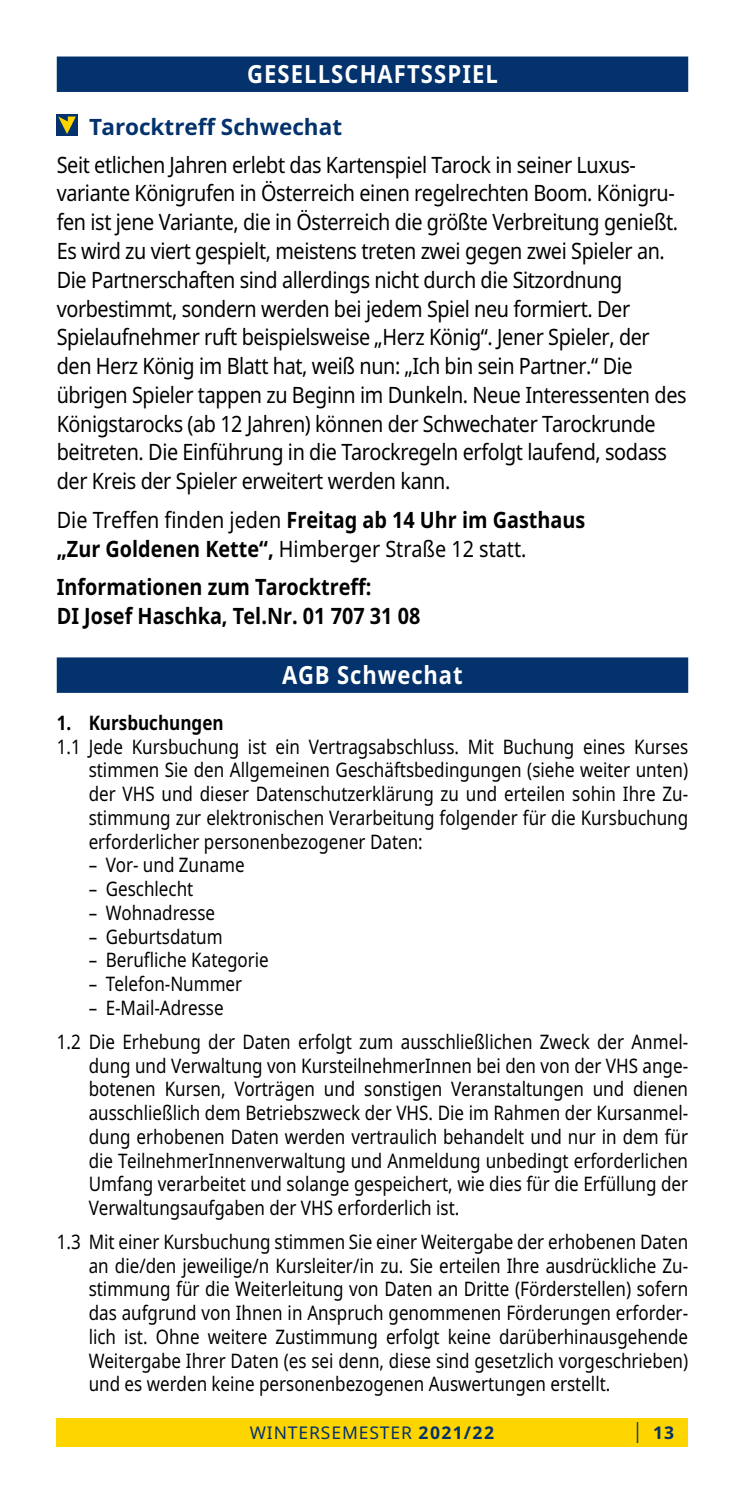
<style>
.page{position:relative;width:745px;height:1489px;background:#fff}
.page>*{position:absolute;margin:0;border:0;box-sizing:border-box;transform-origin:0 0}
.t1{font:700 25px "Noto Sans";letter-spacing:.05em;color:#fff;scale:.88 1}
.t2{font:22.5px/28.8px "Noto Sans";letter-spacing:-.02em;color:#000;scale:.88 1}
.t3{font:22.5px/28.8px "Noto Sans";color:#000;scale:.88 1}
.t4{font:700 22.5px/28.8px "Noto Sans";color:#000;scale:.88 1}
.t5{font:700 22.5px "Noto Sans";color:#03326c}
.t6{font:20px/23.8px "Noto Sans";color:#000;text-align:justify;scale:.85 1}
.t7{font:700 20px "Noto Sans";color:#000;scale:.85 1}
.t8{font:17.5px "Noto Sans";letter-spacing:.05em;color:#03326c}
.t9{font:700 17.5px "Noto Sans";color:#03326c}
.s1{font-weight:700}
.s2{font-weight:400;font-size:21px}
</style>
<div class="page">
<div style="left:57px;top:1417px;width:630px;height:29px;background:#ffd500"></div>
<div style="left:57px;top:657px;width:630px;height:36px;background:#03326c"></div>
<div style="left:57px;top:56px;width:630px;height:36px;background:#03326c"></div>
<div style="left:57px;top:115px;width:21px;height:21px;background:#03326c"></div>
<svg style="left:58px;top:116px;width:18px;height:18px"></svg>
<p class="t1" style="left:247px;top:56px;width:286px">GESELLSCHAFTSSPIEL</p>
<p class="t5" style="left:89px;top:111px;width:254px">Tarocktreff Schwechat</p>
<p class="t2" style="left:57px;top:149px;width:716px">Seit etlichen Jahren erlebt das Kartenspiel Tarock in seiner Luxus&shy;variante Königrufen in Österreich einen regelrechten Boom. Königru&shy;fen ist jene Variante, die in Österreich die größte Verbreitung genießt.<br>Es wird zu viert gespielt, meistens treten zwei gegen zwei Spieler an.<br>Die Partnerschaften sind allerdings nicht durch die Sitzordnung vorbestimmt, sondern werden bei jedem Spiel neu formiert. Der Spielaufnehmer ruft beispielsweise „Herz König“. Jener Spieler, der den Herz König im Blatt hat, weiß nun: „Ich bin sein Partner.“ Die übrigen Spieler tappen zu Beginn im Dunkeln. Neue Interessenten des Königstarocks (ab 12 Jahren) können der Schwechater Tarockrunde beitreten. Die Einführung in die Tarockregeln erfolgt laufend, sodass der Kreis der Spieler erweitert werden kann.</p>
<p class="t3" style="left:57px;top:505px;width:601px">Die Treffen finden jeden <span class="s1">Freitag ab 14 Uhr im Gasthaus „Zur Goldenen Kette“,</span> Himberger Straße 12 statt.</p>
<p class="t4" style="left:57px;top:572px;width:414px">Informationen zum Tarocktreff:<br>DI Josef Haschka, Tel.Nr. 01 707 31 08</p>
<p class="t1" style="left:282px;top:657px;width:206px">AGB Schwechat</p>
<p class="t7" style="left:57px;top:708px;width:198px">1. Kursbuchungen</p>
<p class="t6" style="left:89px;top:734px;width:706px;text-indent:-32px">1.1 Jede Kursbuchung ist ein Vertragsabschluss. Mit Buchung eines Kurses stimmen Sie den Allgemeinen Geschäftsbedingungen (siehe weiter unten) der VHS und dieser Datenschutzerklärung zu und erteilen sohin Ihre Zu&shy;stimmung zur elektronischen Verarbeitung folgender für die Kursbuchung erforderlicher personenbezogener Daten:</p>
<p class="t6" style="left:89px;top:852px;width:185px">– Vor- und Zuname</p>
<p class="t6" style="left:89px;top:876px;width:125px">– Geschlecht</p>
<p class="t6" style="left:89px;top:900px;width:150px">– Wohnadresse</p>
<p class="t6" style="left:89px;top:923px;width:159px">– Geburtsdatum</p>
<p class="t6" style="left:89px;top:947px;width:213px">– Berufliche Kategorie</p>
<p class="t6" style="left:89px;top:971px;width:182px">– Telefon-Nummer</p>
<p class="t6" style="left:57px;top:990px;width:744px;line-height:33.8px;text-indent:32px">– E-Mail-Adresse<br>1.2 Die Erhebung der Daten erfolgt zum ausschließlichen Zweck der Anmel-</p>
<p class="t6" style="left:89px;top:1052px;width:706px">dung und Verwaltung von KursteilnehmerInnen bei den von der VHS ange&shy;botenen Kursen, Vorträgen und sonstigen Veranstaltungen und dienen ausschließlich dem Betriebszweck der VHS. Die im Rahmen der Kursanmel&shy;dung erhobenen Daten werden vertraulich behandelt und nur in dem für die TeilnehmerInnenverwaltung und Anmeldung unbedingt erforderlichen Umfang verarbeitet und solange gespeichert, wie dies für die Erfüllung der Verwaltungsaufgaben der VHS erforderlich ist.</p>
<p class="t6" style="left:89px;top:1229px;width:706px;text-indent:-32px">1.3 Mit einer Kursbuchung stimmen Sie einer Weitergabe der erhobenen Daten an die/den jeweilige/n Kursleiter/in zu. Sie erteilen Ihre ausdrückliche Zu&shy;stimmung für die Weiterleitung von Daten an Dritte (Förderstellen) sofern das aufgrund von Ihnen in Anspruch genommenen Förderungen erforder&shy;lich ist. Ohne weitere Zustimmung erfolgt keine darüberhinausgehende Weitergabe Ihrer Daten (es sei denn, diese sind gesetzlich vorgeschrieben) und es werden keine personenbezogenen Auswertungen erstellt.</p>
<p class="t8" style="left:250px;top:1420px;width:246px">WINTERSEMESTER <span class="s1">2021/22</span></p>
<p class="t9" style="left:632px;top:1419px;width:43px"><span class="s2">|</span> 13</p>
</div>
